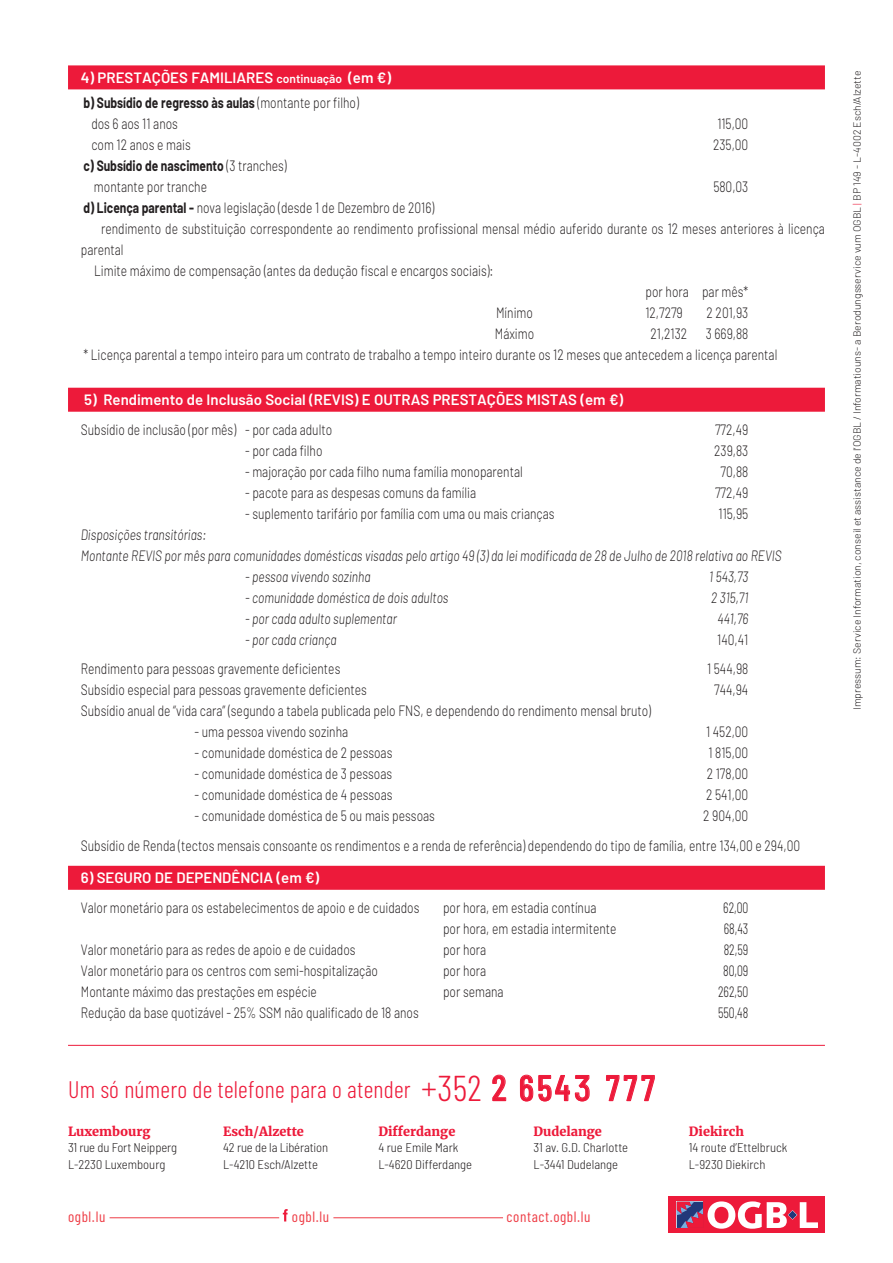
<style>
.page{position:relative;width:893px;height:1263px;background:#fff}
.page>*{position:absolute;margin:0;border:0;box-sizing:border-box;transform-origin:0 0}
.t1{font:300 24px "Barlow Condensed";letter-spacing:.01em;color:#ed1a3a}
.texte{font:300 15px "Barlow";color:#231f20;scale:.8 1}
.Normal_e{font:300 15px/21px "Barlow";color:#231f20;scale:.8 1}
.texte-2{font:italic 300 15px "Barlow";color:#231f20;scale:.8 1}
.intertitre{font:600 15px "Barlow";color:#fff}
.Normal_e-2{font:700 15px "Barlow";color:#231f20;scale:.8 1}
.texte-3{font:300 semi-condensed 15px "Barlow";color:#231f20;scale:.8 1}
.t2{font:15px "Barlow Condensed";letter-spacing:.04em;color:#ee3d46}
.t3{font:300 semi-condensed 12.75px "Barlow";color:#231f20}
.t4{font:900 12.75px "Merriweather";color:#ed1a3a}
.t5{font:300 10.5px "Barlow";color:#231f20}
.s1{font-size:12px}
.s2{font-weight:300}
.s3{font-weight:700}
.s4{font-size:36px}
.s5{font-weight:500;font-size:36px}
.s6{color:#ed1a3a}
</style>
<div class="page">
<div style="left:68px;top:65px;width:757px;height:24px;background:#ed1a3a"></div>
<div style="left:68px;top:388px;width:757px;height:24px;background:#ed1a3a"></div>
<div style="left:68px;top:866px;width:757px;height:24px;background:#ed1a3a"></div>
<hr style="left:68px;top:1045px;width:757px;height:1px;background:#ed1a3a">
<div style="left:669px;top:1197px;width:156px;height:36px;background:#ed1a3a"></div>
<svg style="left:676px;top:1201px;width:1px;height:27px"></svg>
<svg style="left:677px;top:1201px;width:141px;height:28px"></svg>
<hr style="left:110px;top:1217px;width:169px;height:1px;background:#ee3d46">
<hr style="left:333px;top:1217px;width:170px;height:1px;background:#ee3d46">
<svg style="left:283px;top:1209px;width:5px;height:12px"></svg>
<p class="intertitre" style="left:81px;top:68px;width:312px">4) PRESTAÇÕES FAMILIARES <span class="s1">continuação</span> (em €)</p>
<p class="Normal_e-2" style="left:83px;top:94px;width:346px">b) Subsídio de regresso às aulas <span class="s2">(montante por filho)</span></p>
<p class="Normal_e" style="left:91px;top:113px;width:110px">dos 6 aos 11 anos</p>
<p class="Normal_e" style="left:717px;top:113px;width:40px">115,00</p>
<p class="Normal_e" style="left:91px;top:134px;width:126px">com 12 anos e mais</p>
<p class="Normal_e" style="left:713px;top:134px;width:46px">235,00</p>
<p class="Normal_e-2" style="left:83px;top:157px;width:256px">c) Subsídio de nascimento <span class="s2">(3 tranches)</span></p>
<p class="Normal_e" style="left:94px;top:176px;width:143px">montante por tranche</p>
<p class="Normal_e" style="left:713px;top:176px;width:45px">580,03</p>
<p class="Normal_e" style="left:83px;top:197px;width:440px"><span class="s3">d) Licença parental -</span> nova legislação (desde 1 de Dezembro de 2016)</p>
<p class="Normal_e" style="left:81px;top:218px;width:932px;text-indent:20px">rendimento de substituição correspondente ao rendimento profissional mensal médio auferido durante os 12 meses anteriores à licença parental</p>
<p class="Normal_e" style="left:94px;top:260px;width:501px">Limite máximo de compensação (antes da dedução fiscal e encargos sociais):</p>
<p class="Normal_e" style="left:646px;top:281px;width:130px">por hora par mês*</p>
<p class="Normal_e" style="left:496px;top:302px;width:48px">Mínimo</p>
<p class="Normal_e" style="left:645px;top:302px;width:48px">12,7279</p>
<p class="Normal_e" style="left:707px;top:302px;width:54px">2 201,93</p>
<p class="Normal_e" style="left:495px;top:323px;width:51px">Máximo</p>
<p class="Normal_e" style="left:651px;top:323px;width:124px">21,2132 3 669,88</p>
<p class="Normal_e" style="left:83px;top:344px;width:869px">* Licença parental a tempo inteiro para um contrato de trabalho a tempo inteiro durante os 12 meses que antecedem a licença parental</p>
<p class="intertitre" style="left:84px;top:391px;width:541px">5) Rendimento de Inclusão Social (REVIS) E OUTRAS PRESTAÇÕES MISTAS (em €)</p>
<p class="texte" style="left:81px;top:420px;width:316px">Subsídio de inclusão (por mês) - por cada adulto</p>
<p class="texte" style="left:715px;top:420px;width:43px">772,49</p>
<p class="texte" style="left:245px;top:441px;width:98px">- por cada filho</p>
<p class="texte" style="left:714px;top:441px;width:44px">239,83</p>
<p class="texte" style="left:245px;top:462px;width:349px">- majoração por cada filho numa família monoparental</p>
<p class="texte" style="left:720px;top:462px;width:36px">70,88</p>
<p class="texte" style="left:245px;top:483px;width:290px">- pacote para as despesas comuns da família</p>
<p class="texte" style="left:715px;top:483px;width:43px">772,49</p>
<p class="texte" style="left:245px;top:504px;width:388px">- suplemento tarifário por família com uma ou mais crianças</p>
<p class="texte" style="left:718px;top:504px;width:39px">115,95</p>
<p class="texte-2" style="left:81px;top:525px;width:158px">Disposições transitórias:</p>
<p class="texte-2" style="left:81px;top:546px;width:877px">Montante REVIS por mês para comunidades domésticas visadas pelo artigo 49 (3) da lei modificada de 28 de Julho de 2018 relativa ao REVIS</p>
<p class="texte-2" style="left:245px;top:567px;width:158px">- pessoa vivendo sozinha</p>
<p class="texte-2" style="left:709px;top:567px;width:50px">1 543,73</p>
<p class="texte-2" style="left:245px;top:588px;width:256px">- comunidade doméstica de dois adultos</p>
<p class="texte-2" style="left:711px;top:588px;width:48px">2 315,71</p>
<p class="texte-2" style="left:245px;top:609px;width:191px">- por cada adulto suplementar</p>
<p class="texte-2" style="left:717px;top:609px;width:40px">441,76</p>
<p class="texte-2" style="left:245px;top:630px;width:116px">- por cada criança</p>
<p class="texte" style="left:717px;top:630px;width:40px">140,41</p>
<p class="texte" style="left:81px;top:660px;width:326px">Rendimento para pessoas gravemente deficientes</p>
<p class="texte" style="left:707px;top:660px;width:53px">1 544,98</p>
<p class="texte" style="left:81px;top:681px;width:359px">Subsídio especial para pessoas gravemente deficientes</p>
<p class="texte" style="left:714px;top:681px;width:44px">744,94</p>
<p class="texte" style="left:81px;top:702px;width:714px">Subsídio anual de “vida cara” (segundo a tabela publicada pelo FNS, e dependendo do rendimento mensal bruto)</p>
<p class="texte" style="left:195px;top:723px;width:194px">- uma pessoa vivendo sozinha</p>
<p class="texte" style="left:706px;top:723px;width:54px">1 452,00</p>
<p class="texte" style="left:195px;top:744px;width:249px">- comunidade doméstica de 2 pessoas</p>
<p class="texte" style="left:708px;top:744px;width:51px">1 815,00</p>
<p class="texte" style="left:195px;top:765px;width:249px">- comunidade doméstica de 3 pessoas</p>
<p class="texte" style="left:707px;top:765px;width:54px">2 178,00</p>
<p class="texte" style="left:195px;top:786px;width:249px">- comunidade doméstica de 4 pessoas</p>
<p class="texte" style="left:706px;top:786px;width:54px">2 541,00</p>
<p class="texte" style="left:195px;top:807px;width:302px">- comunidade doméstica de 5 ou mais pessoas</p>
<p class="texte" style="left:703px;top:807px;width:58px">2 904,00</p>
<p class="texte" style="left:81px;top:836px;width:901px">Subsídio de Renda (tectos mensais consoante os rendimentos e a renda de referência) dependendo do tipo de família, entre 134,00 e 294,00</p>
<p class="intertitre" style="left:81px;top:869px;width:240px">6) SEGURO DE DEPENDÊNCIA (em €)</p>
<p class="texte" style="left:81px;top:898px;width:425px">Valor monetário para os estabelecimentos de apoio e de cuidados</p>
<p class="texte" style="left:443px;top:898px;width:193px">por hora, em estadia contínua</p>
<p class="texte-3" style="left:723px;top:898px;width:33px">62,00</p>
<p class="texte" style="left:443px;top:919px;width:218px">por hora, em estadia intermitente</p>
<p class="texte-3" style="left:724px;top:919px;width:32px">68,43</p>
<p class="texte" style="left:81px;top:940px;width:345px">Valor monetário para as redes de apoio e de cuidados</p>
<p class="texte" style="left:443px;top:940px;width:56px">por hora</p>
<p class="texte-3" style="left:724px;top:940px;width:32px">82,59</p>
<p class="texte" style="left:81px;top:961px;width:373px">Valor monetário para os centros com semi-hospitalização</p>
<p class="texte" style="left:443px;top:961px;width:56px">por hora</p>
<p class="texte-3" style="left:723px;top:961px;width:33px">80,09</p>
<p class="texte" style="left:81px;top:982px;width:297px">Montante máximo das prestações em espécie</p>
<p class="texte" style="left:443px;top:982px;width:77px">por semana</p>
<p class="texte-3" style="left:718px;top:982px;width:39px">262,50</p>
<p class="texte" style="left:81px;top:1003px;width:424px">Redução da base quotizável - 25% SSM não qualificado de 18 anos</p>
<p class="texte-3" style="left:718px;top:1003px;width:39px">550,48</p>
<p class="t1" style="left:68px;top:1074px;width:588px">Um só número de telefone para o atender <span class="s4">+352</span> <span class="s5">2 6543 777</span></p>
<p class="t4" style="left:68px;top:1123px;width:84px">Luxembourg</p>
<p class="t3" style="left:68px;top:1140px;width:110px">31 rue du Fort Neipperg</p>
<p class="t3" style="left:68px;top:1156px;width:99px">L-2230 Luxembourg</p>
<p class="t4" style="left:223px;top:1123px;width:82px">Esch/Alzette</p>
<p class="t3" style="left:223px;top:1140px;width:106px">42 rue de la Libération</p>
<p class="t3" style="left:223px;top:1156px;width:96px">L-4210 Esch/Alzette</p>
<p class="t4" style="left:378px;top:1123px;width:78px">Differdange</p>
<p class="t3" style="left:378px;top:1140px;width:81px">4 rue Emile Mark</p>
<p class="t3" style="left:378px;top:1156px;width:95px">L-4620 Differdange</p>
<p class="t4" style="left:534px;top:1123px;width:70px">Dudelange</p>
<p class="t3" style="left:534px;top:1140px;width:96px">31 av. G.D. Charlotte</p>
<p class="t3" style="left:534px;top:1156px;width:86px">L-3441 Dudelange</p>
<p class="t2" style="left:68px;top:1207px;width:39px">ogbl.lu</p>
<p class="t2" style="left:292px;top:1207px;width:39px">ogbl.lu</p>
<p class="t2" style="left:507px;top:1207px;width:86px">contact.ogbl.lu</p>
<p class="t4" style="left:689px;top:1123px;width:57px">Diekirch</p>
<p class="t3" style="left:689px;top:1140px;width:100px">14 route d’Ettelbruck</p>
<p class="t3" style="left:689px;top:1156px;width:78px">L-9230 Diekirch</p>
<p class="t5" style="left:851px;top:710px;width:641px;rotate:-90deg">Impressum: Service Information, conseil et assistance de l’OGBL / Informatiouns- a Berodungsservice vum OGBL <span class="s6">|</span> BP 149 - L-4002 Esch/Alzette</p>
</div>
